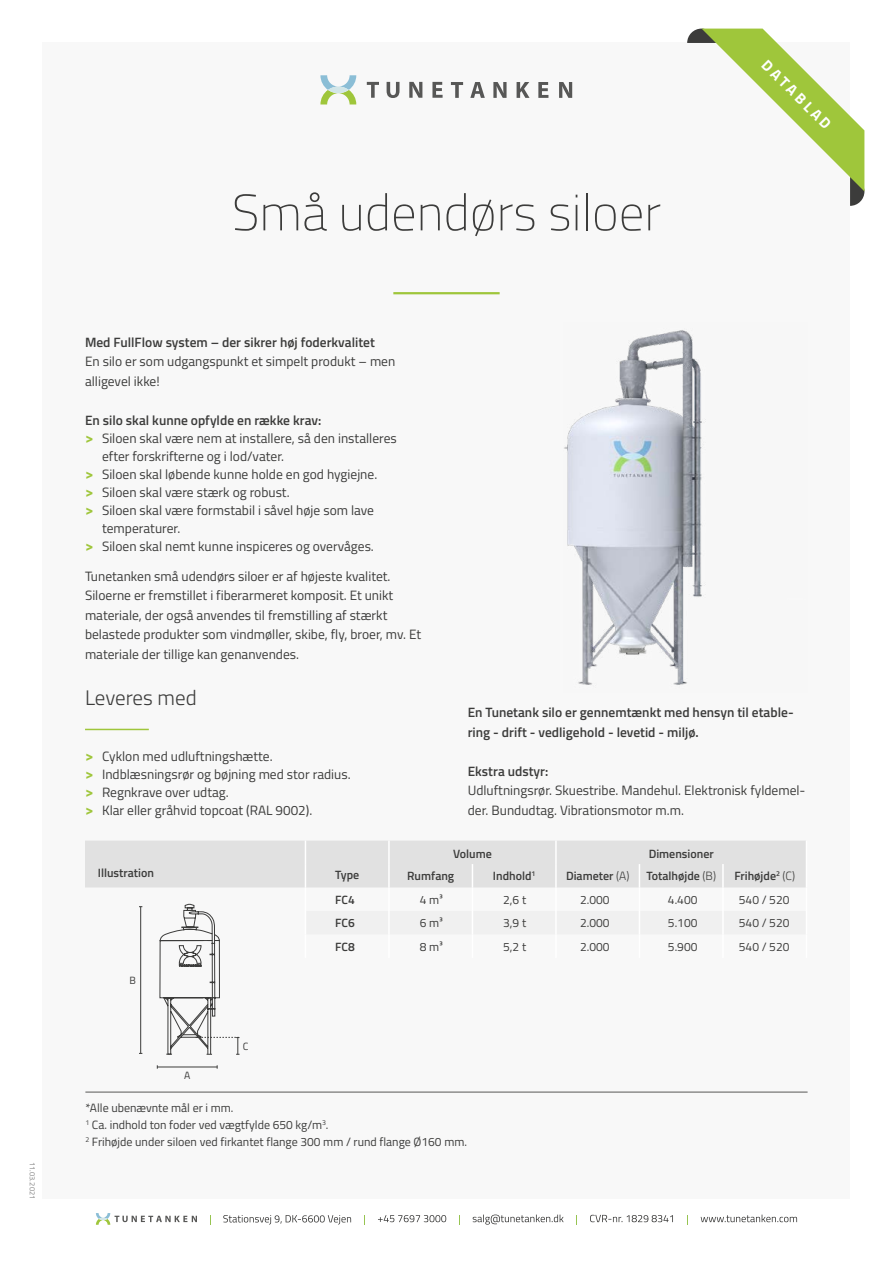
<style>
.page{position:relative;width:893px;height:1263px;background:#fff}
.page>*{position:absolute;margin:0;border:0;box-sizing:border-box;transform-origin:0 0}
.t1{font:100 51px "Titillium Web";color:#3c3c3b}
.t2{font:300 21px "Titillium Web";letter-spacing:-.005em;color:#3c3c3b}
.t3{font:700 15px "Titillium Web";color:#fff}
.t4{font:13.5px/19.5px "Titillium Web";color:#3c3c3b}
.t5{font:600 13.5px/19.5px "Titillium Web";color:#3c3c3b}
.t6{font:12px/17.4px "Titillium Web";color:#3c3c3b}
.t7{font:600 12px "Titillium Web";color:#3c3c3b}
.t8{font:10.5px "Titillium Web";color:#3c3c3b}
.t9{font:7.5px "Titillium Web";letter-spacing:.01em;color:#878787}
.s1{font-weight:700;font-size:15px;color:#9fc63b}
.s2{font-weight:300}
</style>
<div class="page">
<div style="left:43px;top:43px;width:807px;height:1156px;background:#f8f8f8"></div>
<svg style="left:687px;top:29px;width:177px;height:177px"></svg>
<svg style="left:701px;top:1214px;width:96px;height:8px"></svg>
<svg style="left:590px;top:1215px;width:83px;height:7px"></svg>
<svg style="left:473px;top:1214px;width:91px;height:10px"></svg>
<svg style="left:378px;top:1215px;width:68px;height:7px"></svg>
<svg style="left:223px;top:1215px;width:128px;height:10px"></svg>
<svg style="left:96px;top:1213px;width:101px;height:12px"></svg>
<svg style="left:367px;top:82px;width:12px;height:16px"></svg>
<svg style="left:387px;top:82px;width:12px;height:16px"></svg>
<svg style="left:409px;top:82px;width:13px;height:16px"></svg>
<svg style="left:432px;top:82px;width:11px;height:16px"></svg>
<svg style="left:451px;top:82px;width:12px;height:16px"></svg>
<svg style="left:470px;top:82px;width:15px;height:16px"></svg>
<svg style="left:493px;top:82px;width:14px;height:16px"></svg>
<svg style="left:517px;top:82px;width:12px;height:16px"></svg>
<svg style="left:538px;top:82px;width:10px;height:16px"></svg>
<svg style="left:559px;top:82px;width:13px;height:16px"></svg>
<svg style="left:320px;top:75px;width:36px;height:29px"></svg>
<div style="left:328px;top:87px;width:21px;height:6px;background:#d2e6e8;border-radius:50%"></div>
<hr style="left:85px;top:1092px;width:723px;height:1px;background:#575756">
<hr style="left:85px;top:729px;width:64px;height:1px;background:#9fc63b">
<hr style="left:157px;top:1067px;width:60px;height:1px;background:#3c3c3b">
<svg style="left:85px;top:841px;width:721px;height:214px"></svg>
<hr style="left:393px;top:292px;width:107px;height:2px;background:#9fc63b">
<img style="left:564px;top:330px;width:138px;height:355px">
<p class="t9" style="left:38px;top:1162px;width:39px;rotate:90deg">11.03.2021</p>
<h1 class="t1" style="left:232px;top:176px;width:431px">Små udendørs siloer</h1>
<p class="t5" style="left:85px;top:331px;width:291px">Med FullFlow system – der sikrer høj foderkvalitet</p>
<p class="t4" style="left:85px;top:351px;width:312px">En silo er som udgangspunkt et simpelt produkt – men alligevel ikke!</p>
<p class="t5" style="left:85px;top:409px;width:238px">En silo skal kunne opfylde en række krav:</p>
<p class="t4" style="left:85px;top:427px;width:313px"><span class="s1">&gt;</span> Siloen skal være nem at installere, så den installeres</p>
<p class="t4" style="left:102px;top:445px;width:184px">efter forskrifterne og i lod/vater.</p>
<p class="t4" style="left:85px;top:463px;width:294px"><span class="s1">&gt;</span> Siloen skal løbende kunne holde en god hygiejne.</p>
<p class="t4" style="left:85px;top:481px;width:206px"><span class="s1">&gt;</span> Siloen skal være stærk og robust.</p>
<p class="t4" style="left:85px;top:499px;width:291px"><span class="s1">&gt;</span> Siloen skal være formstabil i såvel høje som lave</p>
<p class="t4" style="left:102px;top:517px;width:80px">temperaturer.</p>
<p class="t4" style="left:85px;top:535px;width:290px"><span class="s1">&gt;</span> Siloen skal nemt kunne inspiceres og overvåges.</p>
<p class="t4" style="left:85px;top:565px;width:338px">Tunetanken små udendørs siloer er af højeste kvalitet.<br>Siloerne er fremstillet i fiberarmeret komposit. Et unikt materiale, der også anvendes til fremstilling af stærkt belastede produkter som vindmøller, skibe, fly, broer, mv. Et materiale der tillige kan genanvendes.</p>
<h2 class="t2" style="left:85px;top:682px;width:113px">Leveres med</h2>
<p class="t3" style="left:772px;top:54px;width:93px;rotate:45deg">DATABLAD</p>
<p class="t4" style="left:85px;top:746px;width:267px;line-height:18px"><span class="s1">&gt;</span> Cyklon med udluftningshætte.<br><span class="s1">&gt;</span> Indblæsningsrør og bøjning med stor radius. <span class="s1">&gt;</span> Regnkrave over udtag.<br><span class="s1">&gt;</span> Klar eller gråhvid topcoat (RAL 9002).</p>
<p class="t7" style="left:98px;top:864px;width:58px">Illustration</p>
<p class="t7" style="left:335px;top:866px;width:26px">Type</p>
<p class="t5" style="left:468px;top:702px;width:327px">En Tunetank silo er gennemtænkt med hensyn til etable&shy;ring - drift - vedligehold - levetid - miljø.</p>
<p class="t5" style="left:468px;top:760px;width:82px">Ekstra udstyr:</p>
<p class="t4" style="left:468px;top:780px;width:339px">Udluftningsrør. Skuestribe. Mandehul. Elektronisk fyldemel&shy;der. Bundudtag. Vibrationsmotor m.m.</p>
<p class="t7" style="left:453px;top:845px;width:40px">Volume</p>
<p class="t7" style="left:649px;top:845px;width:67px">Dimensioner</p>
<p class="t7" style="left:407px;top:867px;width:49px">Rumfang</p>
<p class="t7" style="left:493px;top:867px;width:44px">Indhold<sup>1</sup></p>
<p class="t7" style="left:566px;top:867px;width:65px">Diameter <span class="s2">(A)</span></p>
<p class="t7" style="left:646px;top:867px;width:71px">Totalhøjde <span class="s2">(B)</span></p>
<p class="t7" style="left:734px;top:867px;width:62px">Frihøjde<sup>2</sup> <span class="s2">(C)</span></p>
<p class="t8" style="left:130px;top:972px;width:8px">B</p>
<p class="t8" style="left:184px;top:1067px;width:8px">A</p>
<p class="t8" style="left:243px;top:1038px;width:7px">C</p>
<p class="t7" style="left:335px;top:891px;width:21px">FC4</p>
<p class="t6" style="left:420px;top:890px;width:24px">4 m³</p>
<p class="t6" style="left:503px;top:890px;width:24px">2,6 t</p>
<p class="t6" style="left:580px;top:890px;width:31px">2.000</p>
<p class="t6" style="left:668px;top:890px;width:31px">4.400</p>
<p class="t6" style="left:739px;top:890px;width:52px">540 / 520</p>
<p class="t7" style="left:335px;top:914px;width:21px">FC6</p>
<p class="t6" style="left:420px;top:914px;width:24px">6 m³</p>
<p class="t6" style="left:503px;top:914px;width:24px">3,9 t</p>
<p class="t6" style="left:580px;top:914px;width:31px">2.000</p>
<p class="t6" style="left:668px;top:914px;width:31px">5.100</p>
<p class="t6" style="left:739px;top:914px;width:52px">540 / 520</p>
<p class="t7" style="left:335px;top:938px;width:21px">FC8</p>
<p class="t6" style="left:420px;top:937px;width:24px">8 m³</p>
<p class="t6" style="left:503px;top:937px;width:24px">5,2 t</p>
<p class="t6" style="left:580px;top:937px;width:31px">2.000</p>
<p class="t6" style="left:668px;top:937px;width:31px">5.900</p>
<p class="t6" style="left:739px;top:937px;width:52px">540 / 520</p>
<p class="t6" style="left:85px;top:1098px;width:383px">*Alle ubenævnte mål er i mm.<br><sup>1</sup> Ca. indhold ton foder ved vægtfylde 650 kg/m<sup>3</sup>.<br><sup>2</sup> Frihøjde under siloen ved firkantet flange 300 mm / rund flange Ø160 mm.</p>
</div>
